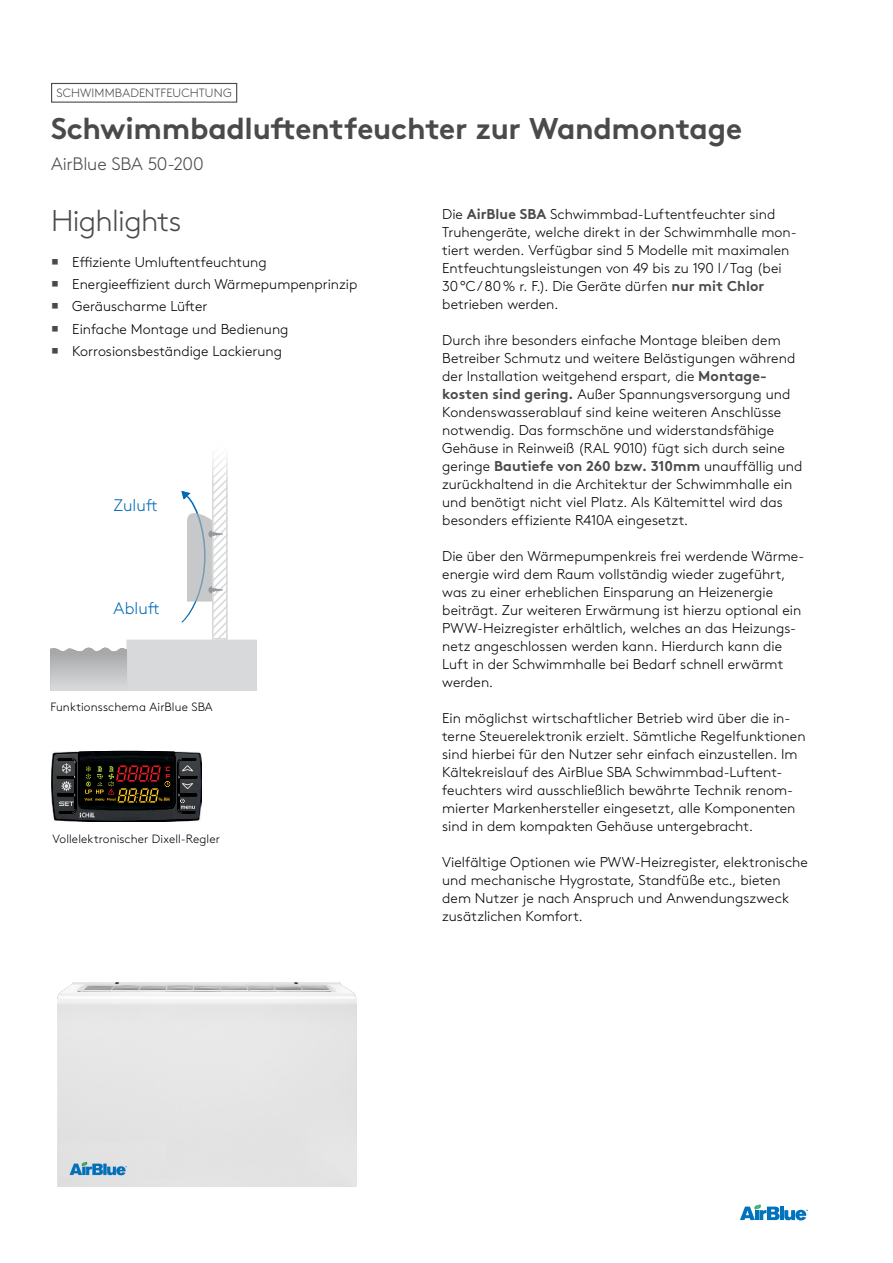
<style>
.page{position:relative;width:893px;height:1263px;background:#fff}
.page>*{position:absolute;margin:0;border:0;box-sizing:border-box;transform-origin:0 0}
.t1{font:700 30px "Swegon Brown";letter-spacing:-.015em;color:#4a4a49}
.t2{font:300 30px "Swegon Brown";letter-spacing:-.025em;color:#4a4a49}
.t3{font:300 18px "Swegon Brown";letter-spacing:-.015em;color:#4a4a49}
.t4{font:300 16.8px "Swegon Brown";letter-spacing:.005em;color:#0069b4}
.t5{font:300 14.25px/18px "Swegon Brown";color:#000}
.t6{font:300 12px "Swegon Brown";letter-spacing:.01em;color:#000}
.t7{font:300 12px "Swegon Brown";letter-spacing:.01em;color:#4a4a49}
.t8{font:600 5.1px "Myriad Pro";color:#ffca1a}
.s1{font-weight:700;color:#4a4a49}
</style>
<div class="page">
<svg style="left:740px;top:1204px;width:68px;height:16px"></svg>
<img style="left:58px;top:983px;width:298px;height:203px">
<svg style="left:50px;top:456px;width:207px;height:235px"></svg>
<div style="left:51px;top:83px;width:186px;height:20px;border:1px solid #4a4a49"></div>
<svg style="left:51px;top:751px;width:151px;height:71px;background:#2a2521"></svg>
<p class="t7" style="left:56px;top:84px;width:177px">SCHWIMMBADENTFEUCHTUNG</p>
<h1 class="t1" style="left:51px;top:105px;width:692px">Schwimmbadluftentfeuchter zur Wandmontage</h1>
<p class="t3" style="left:51px;top:151px;width:154px">AirBlue SBA 50-200</p>
<h1 class="t2" style="left:51px;top:198px;width:132px">Highlights</h1>
<p class="t5" style="left:72px;top:250px;width:287px;line-height:22.2px">Effiziente Umluftentfeuchtung Energieeffizient durch Wärmepumpenprinzip Geräuscharme Lüfter<br>Einfache Montage und Bedienung Korrosionsbeständige Lackierung</p>
<p class="t4" style="left:114px;top:493px;width:46px">Zuluft</p>
<p class="t4" style="left:114px;top:595px;width:48px">Abluft</p>
<p class="t6" style="left:51px;top:698px;width:164px">Funktionsschema AirBlue SBA</p>
<p class="t8" style="left:158px;top:796px;width:13px">% RH</p>
<p class="t6" style="left:52px;top:829px;width:169px">Vollelektronischer Dixell-Regler</p>
<p class="t5" style="left:442px;top:204px;width:356px">Die <span class="s1">AirBlue SBA</span> Schwimmbad-Luftentfeuchter sind Truhengeräte, welche direkt in der Schwimmhalle mon&shy;tiert werden. Verfügbar sind 5 Modelle mit maximalen Entfeuchtungsleistungen von 49 bis zu 190 l/ Tag (bei 30°C/80% r. F.). Die Geräte dürfen <span class="s1">nur mit Chlor </span>betrieben werden.</p>
<p class="t5" style="left:442px;top:330px;width:362px">Durch ihre besonders einfache Montage bleiben dem Betreiber Schmutz und weitere Belästigungen während der Installation weitgehend erspart, die <span class="s1">Montage&shy;kosten sind gering.</span> Außer Spannungsversorgung und Kondenswasserablauf sind keine weiteren Anschlüsse notwendig. Das formschöne und widerstandsfähige Gehäuse in Reinweiß (RAL 9010) fügt sich durch seine geringe <span class="s1">Bautiefe von 260 bzw. 310mm</span> unauffällig und zurückhaltend in die Architektur der Schwimmhalle ein und benötigt nicht viel Platz. Als Kältemittel wird das besonders effiziente R410A eingesetzt.</p>
<p class="t5" style="left:442px;top:546px;width:364px">Die über den Wärmepumpenkreis frei werdende Wärme&shy;energie wird dem Raum vollständig wieder zugeführt, was zu einer erheblichen Einsparung an Heizenergie beiträgt. Zur weiteren Erwärmung ist hierzu optional ein PWW-Heizregister erhältlich, welches an das Heizungs&shy;netz angeschlossen werden kann. Hierdurch kann die Luft in der Schwimmhalle bei Bedarf schnell erwärmt werden.</p>
<p class="t5" style="left:442px;top:708px;width:365px">Ein möglichst wirtschaftlicher Betrieb wird über die in&shy;terne Steuerelektronik erzielt. Sämtliche Regelfunktionen sind hierbei für den Nutzer sehr einfach einzustellen. Im Kältekreislauf des AirBlue SBA Schwimmbad-Luftent&shy;feuchters wird ausschließlich bewährte Technik renom&shy;mierter Markenhersteller eingesetzt, alle Komponenten sind in dem kompakten Gehäuse untergebracht.</p>
<p class="t5" style="left:442px;top:852px;width:367px">Vielfältige Optionen wie PWW-Heizregister, elektronische und mechanische Hygrostate, Standfüße etc., bieten dem Nutzer je nach Anspruch und Anwendungszweck zusätzlichen Komfort.</p>
</div>
